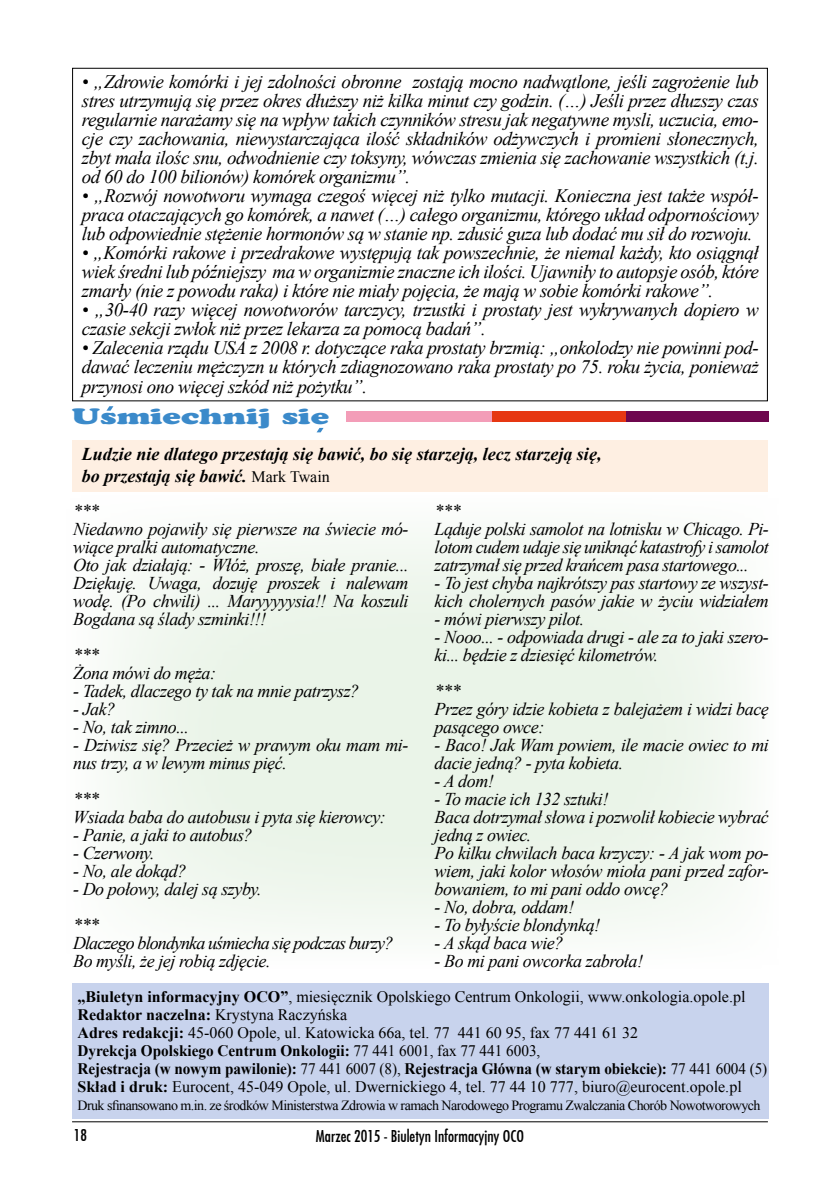
<style>
.page{position:relative;width:840px;height:1191px;background:#fff}
.page>*{position:absolute;margin:0;border:0;box-sizing:border-box;transform-origin:0 0}
.t1{font:22px "Cooper Black Std";color:#3b8aca;scale:1.5 1}
.t2{font:italic 19px/19px "Times New Roman";letter-spacing:-.025em;color:#000;text-align:justify}
.t3{font:italic 18px/18px "Times New Roman";letter-spacing:-.025em;color:#000}
.t4{font:italic 700 18px/22px "Times New Roman";color:#000}
.t5{font:italic 18px/18px "Times New Roman";letter-spacing:-.05em;color:#000}
.t6{font:16px/18px "Times New Roman";color:#000}
.t7{font:16px "Fujiyama";color:#000}
.t8{font:14px "Times New Roman";letter-spacing:-.04em;color:#000}
.s1{font-weight:400;font-style:normal;font-size:16px}
.s2{font-weight:700}
</style>
<div class="page">
<hr style="left:72px;top:1121px;width:695px;height:1px;background:#000">
<div style="left:72px;top:983px;width:696px;height:135px;background:#c8d3ed"></div>
<div style="left:66px;top:495px;width:712px;height:473px;background:linear-gradient(to right,#f2f8f1,#f1f7ef)"></div>
<div style="left:72px;top:440px;width:695px;height:52px;background:#feefe2"></div>
<div style="left:345px;top:411px;width:422px;height:11px;background:#f39db8"></div>
<svg style="left:106px;top:406px;width:7px;height:5px"></svg>
<svg style="left:317px;top:428px;width:6px;height:4px"></svg>
<div style="left:491px;top:411px;width:276px;height:11px;background:#e63712"></div>
<div style="left:625px;top:411px;width:142px;height:11px;background:#6e064e"></div>
<p class="t2" style="left:82px;top:71px;width:678px">• „Zdrowie komórki i jej zdolności obronne zostają mocno nadwątlone, jeśli zagrożenie lub stres utrzymują się przez okres dłuższy niż kilka minut czy godzin. (…) Jeśli przez dłuzszy czas regularnie narażamy się na wpływ takich czynników stresu jak negatywne mysli, uczucia, emo&shy;cje czy zachowania, niewystarczająca ilość składników odżywczych i promieni słonecznych, zbyt mała ilośc snu, odwodnienie czy toksyny, wówczas zmienia się zachowanie wszystkich (t.j. od 60 do 100 bilionów) komórek organizmu”.</p>
<p class="t2" style="left:82px;top:185px;width:678px">• „Rozwój nowotworu wymaga czegoś więcej niż tylko mutacji. Konieczna jest także współ&shy;praca otaczających go komórek, a nawet (…) całego organizmu, którego układ odpornościowy lub odpowiednie stężenie hormonów są w stanie np. zdusić guza lub dodać mu sił do rozwoju.</p>
<p class="t2" style="left:82px;top:242px;width:678px">• „Komórki rakowe i przedrakowe występują tak powszechnie, że niemal każdy, kto osiągnął wiek średni lub późniejszy ma w organizmie znaczne ich ilości. Ujawniły to autopsje osób, które zmarły (nie z powodu raka) i które nie miały pojęcia, że mają w sobie komórki rakowe”.</p>
<p class="t2" style="left:82px;top:299px;width:678px">• „30-40 razy więcej nowotworów tarczycy, trzustki i prostaty jest wykrywanych dopiero w czasie sekcji zwłok niż przez lekarza za pomocą badań”.</p>
<p class="t2" style="left:82px;top:337px;width:678px;line-height:19.6px">• Zalecenia rządu USA z 2008 r. dotyczące raka prostaty brzmią: „onkolodzy nie powinni pod&shy;dawać leczeniu mężczyzn u których zdiagnozowano raka prostaty po 75. roku życia, ponieważ przynosi ono więcej szkód niż pożytku”.</p>
<p class="t1" style="left:72px;top:403px;width:173px">Usmiechnij sie</p>
<p class="t4" style="left:82px;top:442px;width:521px">Ludzie nie dlatego przestają się bawić, bo się starzeją, lecz starzeją się, bo przestają się bawić. <span class="s1">Mark Twain</span></p>
<p class="t3" style="left:73px;top:501px;width:337px">***<br>Niedawno pojawiły się pierwsze na świecie mó&shy;wiące pralki automatyczne.<br>Oto jak działają: - Włóż, proszę, białe pranie...<br>Dziękuję. Uwaga, dozuję proszek i nalewam wodę. (Po chwili) ... Maryyyyysia!! Na koszuli Bogdana są ślady szminki!!!</p>
<p class="t3" style="left:73px;top:645px;width:144px">***<br>Żona mówi do męża:</p>
<p class="t3" style="left:73px;top:681px;width:287px">- Tadek, dlaczego ty tak na mnie patrzysz?</p>
<p class="t3" style="left:73px;top:699px;width:44px">- Jak?</p>
<p class="t3" style="left:73px;top:717px;width:117px">- No, tak zimno...</p>
<p class="t3" style="left:73px;top:735px;width:337px">- Dziwisz się? Przecież w prawym oku mam mi&shy;nus trzy, a w lewym minus pięć.</p>
<p class="t3" style="left:73px;top:789px;width:314px">***<br>Wsiada baba do autobusu i pyta się kierowcy:</p>
<p class="t3" style="left:73px;top:825px;width:181px">- Panie, a jaki to autobus?</p>
<p class="t3" style="left:73px;top:843px;width:83px">- Czerwony.</p>
<p class="t3" style="left:73px;top:861px;width:115px">- No, ale dokąd?</p>
<p class="t3" style="left:73px;top:870px;width:190px;line-height:36px">- Do połowy, dalej są szyby. ***</p>
<p class="t5" style="left:73px;top:933px;width:321px">Dlaczego blondynka uśmiecha się podczas burzy?<br>Bo myśli, że jej robią zdjęcie.</p>
<p class="t3" style="left:434px;top:501px;width:335px">***<br>Ląduje polski samolot na lotnisku w Chicago. Pi&shy;lotom cudem udaje się uniknąć katastrofy i samolot zatrzymał się przed krańcem pasa startowego...</p>
<p class="t3" style="left:434px;top:573px;width:335px">- To jest chyba najkrótszy pas startowy ze wszyst&shy;kich cholernych pasów jakie w życiu widziałem</p>
<p class="t3" style="left:434px;top:609px;width:151px">- mówi pierwszy pilot.</p>
<p class="t3" style="left:434px;top:627px;width:335px">- Nooo... - odpowiada drugi - ale za to jaki szero&shy;ki... będzie z dziesięć kilometrów.</p>
<p class="t3" style="left:434px;top:681px;width:335px">***<br>Przez góry idzie kobieta z balejażem i widzi bacę pasącego owce:</p>
<p class="t3" style="left:434px;top:735px;width:335px">- Baco! Jak Wam powiem, ile macie owiec to mi dacie jedną? - pyta kobieta.</p>
<p class="t3" style="left:434px;top:771px;width:61px">- A dom!</p>
<p class="t3" style="left:434px;top:789px;width:335px">- To macie ich 132 sztuki!<br>Baca dotrzymał słowa i pozwolił kobiecie wybrać jedną z owiec.<br>Po kilku chwilach baca krzyczy: - A jak wom po&shy;wiem, jaki kolor włosów mioła pani przed zafor&shy;bowaniem, to mi pani oddo owcę?</p>
<p class="t3" style="left:434px;top:897px;width:141px">- No, dobra, oddam!</p>
<p class="t3" style="left:434px;top:915px;width:167px">- To byłyście blondynką!</p>
<p class="t3" style="left:434px;top:933px;width:130px">- A skąd baca wie?</p>
<p class="t3" style="left:434px;top:951px;width:210px">- Bo mi pani owcorka zabroła!</p>
<p class="t6" style="left:77px;top:986px;width:691px"><span class="s2">„Biuletyn informacyjny OCO”</span>, miesięcznik Opolskiego Centrum Onkologii, www.onkologia.opole.pl <span class="s2">Redaktor naczelna:</span> Krystyna Raczyńska<br><span class="s2">Adres redakcji:</span> 45-060 Opole, ul. Katowicka 66a, tel. 77 441 60 95, fax 77 441 61 32<br><span class="s2">Dyrekcja Opolskiego Centrum Onkologii:</span> 77 441 6001, fax 77 441 6003,<br><span class="s2">Rejestracja (w nowym pawilonie):</span> 77 441 6007 (8), <span class="s2">Rejestracja Główna (w starym obiekcie):</span> 77 441 6004 (5)<br><span class="s2">Skład i druk:</span> Eurocent, 45-049 Opole, ul. Dwernickiego 4, tel. 77 44 10 777, biuro@eurocent.opole.pl</p>
<p class="t8" style="left:77px;top:1095px;width:684px">Druk sfinansowano m.in. ze środków Ministerstwa Zdrowia w ramach Narodowego Programu Zwalczania Chorób Nowotworowych</p>
<p class="t7" style="left:74px;top:1124px;width:15px">18</p>
<p class="t7" style="left:316px;top:1125px;width:209px">Marzec 2015 - Biuletyn Informacyjny OCO</p>
</div>
